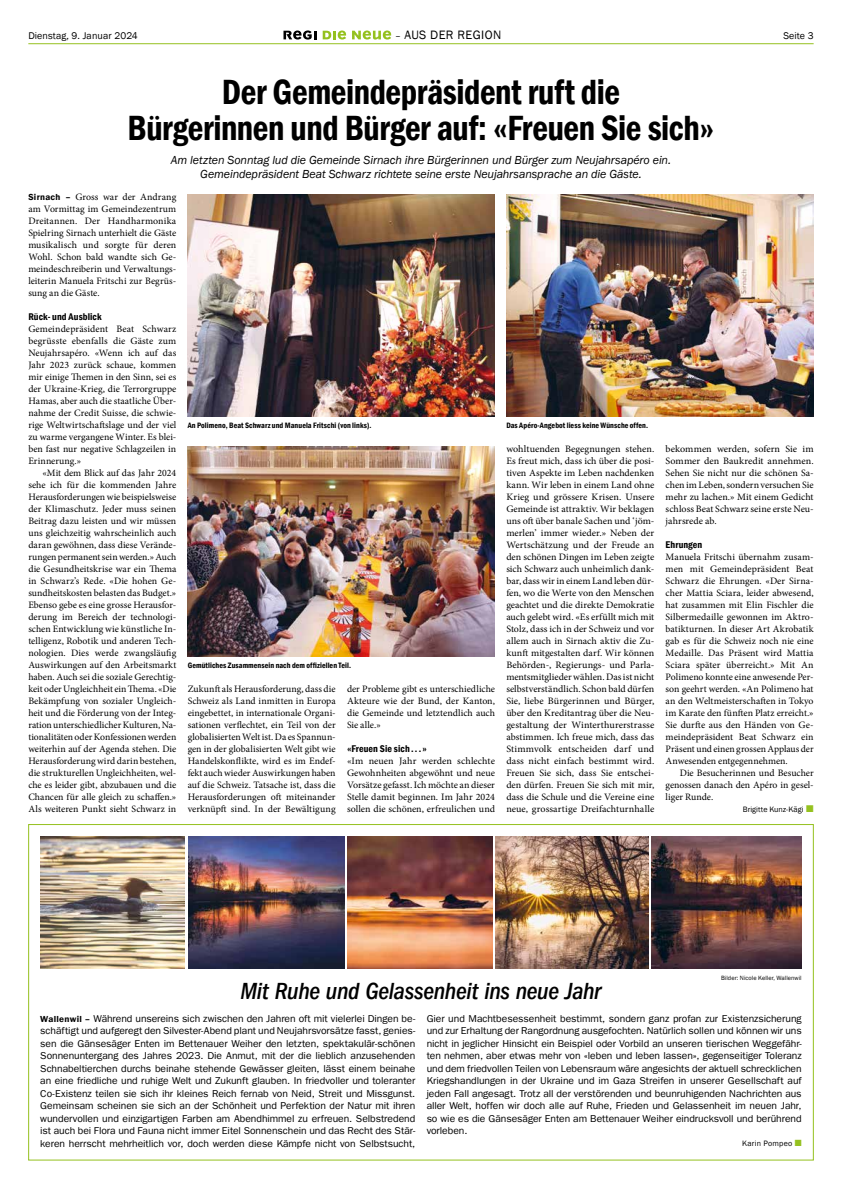
<style>
.page{position:relative;width:842px;height:1191px;background:#fff}
.page>*{position:absolute;margin:0;border:0;box-sizing:border-box;transform-origin:0 0}
.t1{font:600 condensed 36px/36px "Franklin Gothic";letter-spacing:-.015em;color:#000;text-align:center;scale:.95 1}
.t2{font:italic 500 condensed 24px "Franklin Gothic LT Pro";letter-spacing:-.01em;color:#000}
.t3{font:12.5px "Franklin Gothic";letter-spacing:.03em;color:#000}
.t4{font:italic 12px/14px "Franklin Gothic";letter-spacing:-.01em;color:#000;text-align:center}
.t5{font:10px/12.5px "Franklin Gothic LT Pro";letter-spacing:-.005em;color:#000;text-align:justify}
.t6{font:600 condensed 10px "Franklin Gothic";letter-spacing:.005em;color:#000}
.t7{font:10px "Franklin Gothic";letter-spacing:.01em;color:#000}
.t8{font:9.8px/12px "Minion Pro";color:#000;text-align:justify}
.t9{font:600 condensed 8px "Franklin Gothic";letter-spacing:.01em;color:#000}
.t10{font:8px "Franklin Gothic";letter-spacing:.015em;color:#000}
.t11{font:6.3px "Franklin Gothic";letter-spacing:.01em;color:#000}
.s1{font-size:10px}
.s2{font-family:"Franklin Gothic";font-weight:600;font-size:9px}
.s3{color:#95c11f}
</style>
<div class="page">
<hr style="left:28px;top:43px;width:786px;height:1px;background:#95c11f">
<svg style="left:283px;top:30px;width:33px;height:10px"></svg>
<svg style="left:323px;top:31px;width:23px;height:9px"></svg>
<svg style="left:352px;top:31px;width:39px;height:9px"></svg>
<img style="left:40px;top:836px;width:145px;height:132px">
<img style="left:188px;top:836px;width:156px;height:132px">
<img style="left:348px;top:836px;width:144px;height:132px">
<img style="left:495px;top:836px;width:153px;height:132px">
<img style="left:651px;top:836px;width:151px;height:132px">
<img style="left:188px;top:194px;width:307px;height:222px">
<img style="left:506px;top:194px;width:308px;height:222px">
<img style="left:188px;top:446px;width:307px;height:210px">
<p class="t7" style="left:28px;top:29px;width:111px">Dienstag, 9. Januar 2024</p>
<p class="t3" style="left:395px;top:27px;width:107px"><span class="s1">–</span> AUS DER REGION</p>
<p class="t7" style="left:783px;top:29px;width:32px">Seite 3</p>
<h1 class="t1" style="left:127px;top:73px;width:619px">Der Gemeindepräsident ruft die<br>Bürgerinnen und Bürger auf: «Freuen Sie sich»</h1>
<p class="t4" style="left:171px;top:153px;width:502px">Am letzten Sonntag lud die Gemeinde Sirnach ihre Bürgerinnen und Bürger zum Neujahrsapéro ein.<br>Gemeindepräsident Beat Schwarz richtete seine erste Neujahrsansprache an die Gäste.</p>
<p class="t8" style="left:28px;top:191px;width:149px"><span class="s2">Sirnach –</span> Gross war der Andrang am Vormittag im Gemeindezentrum Dreitannen. Der Handharmonika Spielring Sirnach unterhielt die Gäste musikalisch und sorgte für deren Wohl. Schon bald wandte sich Ge&shy;meindeschreiberin und Verwaltungs&shy;leiterin Manuela Fritschi zur Begrüs&shy;sung an die Gäste.</p>
<p class="t6" style="left:28px;top:310px;width:75px">Rück- und Ausblick</p>
<p class="t8" style="left:28px;top:323px;width:149px">Gemeindepräsident Beat Schwarz begrüsste ebenfalls die Gäste zum Neujahrsapéro. «Wenn ich auf das Jahr 2023 zurück schaue, kommen mir einige Themen in den Sinn, sei es der Ukraine-Krieg, die Terrorgruppe Hamas, aber auch die staatliche Über&shy;nahme der Credit Suisse, die schwie&shy;rige Weltwirtschaftslage und der viel zu warme vergangene Winter. Es blei&shy;ben fast nur negative Schlagzeilen in Erinnerung.»</p>
<p class="t8" style="left:28px;top:467px;width:149px;text-indent:14px">«Mit dem Blick auf das Jahr 2024 sehe ich für die kommenden Jahre Herausforderungen wie beispielsweise der Klimaschutz. Jeder muss seinen Beitrag dazu leisten und wir müssen uns gleichzeitig wahrscheinlich auch daran gewöhnen, dass diese Verände&shy;rungen permanent sein werden.» Auch die Gesundheitskrise war ein Thema in Schwarz’s Rede. «Die hohen Ge&shy;sundheitskosten belasten das Budget.» Ebenso gebe es eine grosse Herausfor&shy;derung im Bereich der technologi&shy;schen Entwicklung wie künstliche In&shy;telligenz, Robotik und anderen Tech&shy;nologien. Dies werde zwangsläufig Auswirkungen auf den Arbeitsmarkt haben. Auch sei die soziale Gerechtig&shy;keit oder Ungleichheit ein Thema. «Die Bekämpfung von sozialer Ungleich&shy;heit und die Förderung von der Integ&shy;ration unterschiedlicher Kulturen, Na&shy;tionalitäten oder Konfessionen werden weiterhin auf der Agenda stehen. Die Herausforderung wird darin bestehen, die strukturellen Ungleichheiten, wel&shy;che es leider gibt, abzubauen und die Chancen für alle gleich zu schaffen.» Als weiteren Punkt sieht Schwarz in</p>
<p class="t9" style="left:188px;top:420px;width:185px">An Polimeno, Beat Schwarz und Manuela Fritschi (von links).</p>
<p class="t9" style="left:506px;top:420px;width:143px">Das Apéro-Angebot liess keine Wünsche offen.</p>
<p class="t8" style="left:506px;top:443px;width:149px">wohltuenden Begegnungen stehen.<br>Es freut mich, dass ich über die posi&shy;tiven Aspekte im Leben nachdenken kann. Wir leben in einem Land ohne Krieg und grössere Krisen. Unsere Gemeinde ist attraktiv. Wir beklagen uns oft über banale Sachen und ‘jöm&shy;merlen’ immer wieder.» Neben der Wertschätzung und der Freude an den schönen Dingen im Leben zeigte sich Schwarz auch unheimlich dank&shy;bar, dass wir in einem Land leben dür&shy;fen, wo die Werte von den Menschen geachtet und die direkte Demokratie auch gelebt wird. «Es erfüllt mich mit Stolz, dass ich in der Schweiz und vor allem auch in Sirnach aktiv die Zu&shy;kunft mitgestalten darf. Wir können Behörden-, Regierungs- und Parla&shy;mentsmitglieder wählen. Das ist nicht selbstverständlich. Schon bald dürfen Sie, liebe Bürgerinnen und Bürger, über den Kreditantrag über die Neu&shy;gestaltung der Winterthurerstrasse abstimmen. Ich freue mich, dass das Stimmvolk entscheiden darf und dass nicht einfach bestimmt wird.<br>Freuen Sie sich, dass Sie entschei&shy;den dürfen. Freuen Sie sich mit mir, dass die Schule und die Vereine eine neue, grossartige Dreifachturnhalle</p>
<p class="t8" style="left:666px;top:443px;width:149px">bekommen werden, sofern Sie im Sommer den Baukredit annehmen.<br>Sehen Sie nicht nur die schönen Sa&shy;chen im Leben, sondern versuchen Sie mehr zu lachen.» Mit einem Gedicht schloss Beat Schwarz seine erste Neu&shy;jahrsrede ab.</p>
<p class="t6" style="left:666px;top:538px;width:38px">Ehrungen</p>
<p class="t8" style="left:666px;top:551px;width:149px">Manuela Fritschi übernahm zusam&shy;men mit Gemeindepräsident Beat Schwarz die Ehrungen. «Der Sirna&shy;cher Mattia Sciara, leider abwesend, hat zusammen mit Elin Fischler die Silbermedaille gewonnen im Aktro&shy;batikturnen. In dieser Art Akrobatik gab es für die Schweiz noch nie eine Medaille. Das Präsent wird Mattia Sciara später überreicht.» Mit An Polimeno konnte eine anwesende Per&shy;son geehrt werden. «An Polimeno hat an den Weltmeisterschaften in Tokyo im Karate den fünften Platz erreicht.» Sie durfte aus den Händen von Ge&shy;meindepräsident Beat Schwarz ein Präsent und einen grossen Applaus der Anwesenden entgegennehmen.</p>
<p class="t8" style="left:666px;top:767px;width:149px;text-indent:14px">Die Besucherinnen und Besucher genossen danach den Apéro in gesel&shy;liger Runde.</p>
<p class="t10" style="left:743px;top:804px;width:72px">Brigitte Kunz-Kägi <span class="s3">■</span></p>
<p class="t9" style="left:188px;top:660px;width:165px">Gemütliches Zusammensein nach dem offiziellen Teil.</p>
<p class="t8" style="left:188px;top:683px;width:149px">Zukunft als Herausforderung, dass die Schweiz als Land inmitten in Europa eingebettet, in internationale Organi&shy;sationen verflechtet, ein Teil von der globalisierten Welt ist. Da es Spannun&shy;gen in der globalisierten Welt gibt wie Handelskonflikte, wird es im Endef&shy;fekt auch wieder Auswirkungen haben auf die Schweiz. Tatsache ist, dass die Herausforderungen oft miteinander verknüpft sind. In der Bewältigung</p>
<p class="t8" style="left:347px;top:683px;width:149px">der Probleme gibt es unterschiedliche Akteure wie der Bund, der Kanton, die Gemeinde und letztendlich auch Sie alle.»</p>
<p class="t6" style="left:347px;top:742px;width:81px">«Freuen Sie sich ... »</p>
<p class="t8" style="left:347px;top:755px;width:149px">«Im neuen Jahr werden schlechte Gewohnheiten abgewöhnt und neue Vorsätze gefasst. Ich möchte an dieser Stelle damit beginnen. Im Jahr 2024 sollen die schönen, erfreulichen und</p>
<p class="t11" style="left:721px;top:974px;width:82px">Bilder: Nicole Keller, Wallenwil</p>
<h2 class="t2" style="left:240px;top:977px;width:362px">Mit Ruhe und Gelassenheit ins neue Jahr</h2>
<p class="t5" style="left:40px;top:1012px;width:377px"><span class="s2">Wallenwil –</span> Während unsereins sich zwischen den Jahren oft mit vielerlei Dingen be&shy;schäftigt und aufgeregt den Silvester-Abend plant und Neujahrsvorsätze fasst, genies&shy;sen die Gänsesäger Enten im Bettenauer Weiher den letzten, spektakulär-schönen Sonnenuntergang des Jahres 2023. Die Anmut, mit der die lieblich anzusehenden Schnabeltierchen durchs beinahe stehende Gewässer gleiten, lässt einem beinahe an eine friedliche und ruhige Welt und Zukunft glauben. In friedvoller und toleranter Co-Existenz teilen sie sich ihr kleines Reich fernab von Neid, Streit und Missgunst.<br>Gemeinsam scheinen sie sich an der Schönheit und Perfektion der Natur mit ihren wundervollen und einzigartigen Farben am Abendhimmel zu erfreuen. Selbstredend ist auch bei Flora und Fauna nicht immer Eitel Sonnenschein und das Recht des Stär&shy;keren herrscht mehrheitlich vor, doch werden diese Kämpfe nicht von Selbstsucht,</p>
<p class="t5" style="left:427px;top:1012px;width:377px">Gier und Machtbesessenheit bestimmt, sondern ganz profan zur Existenzsicherung und zur Erhaltung der Rangordnung ausgefochten. Natürlich sollen und können wir uns nicht in jeglicher Hinsicht ein Beispiel oder Vorbild an unseren tierischen Weggefähr&shy;ten nehmen, aber etwas mehr von «leben und leben lassen», gegenseitiger Toleranz und dem friedvollen Teilen von Lebensraum wäre angesichts der aktuell schrecklichen Kriegshandlungen in der Ukraine und im Gaza Streifen in unserer Gesellschaft auf jeden Fall angesagt. Trotz all der verstörenden und beunruhigenden Nachrichten aus aller Welt, hoffen wir doch alle auf Ruhe, Frieden und Gelassenheit im neuen Jahr, so wie es die Gänsesäger Enten am Bettenauer Weiher eindrucksvoll und berührend vorleben.</p>
<p class="t10" style="left:742px;top:1138px;width:61px">Karin Pompeo <span class="s3">■</span></p>
</div>
